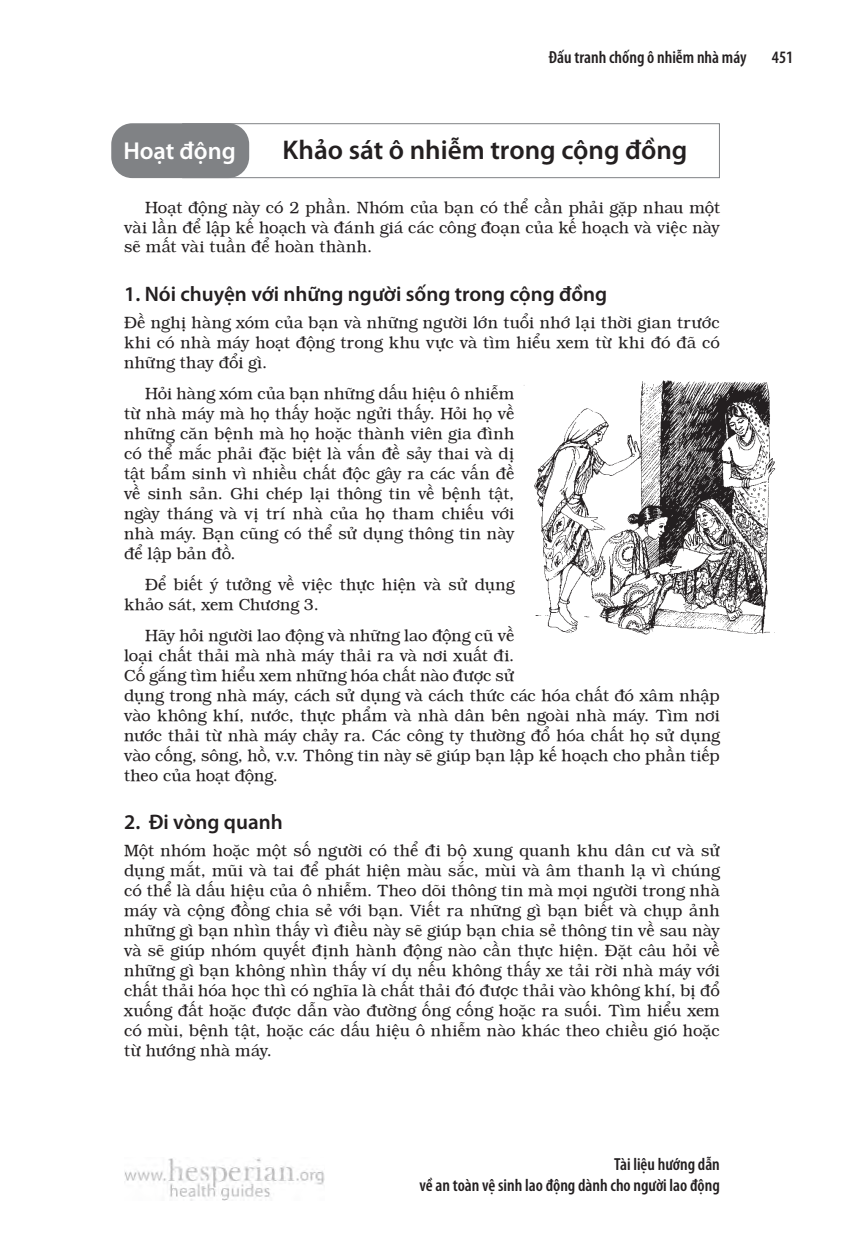
<style>
.page{position:relative;width:844px;height:1241px;background:#fff}
.page>*{position:absolute;margin:0;border:0;box-sizing:border-box;transform-origin:0 0}
.head_activity{font:600 27.12px "Myriad Pro";color:#231f20}
.head_activity-2{font:600 24.5px "Myriad Pro";color:#fff}
._3_head{font:600 21px "Myriad Pro";color:#231f20}
.t1{font:600 condensed 17.5px/21px "Myriad Pro";color:#231f20;text-align:right}
.body_activity{font:16.62px/19.9px "UVN Sach Vo";letter-spacing:.005em;color:#231f20;text-align:justify}
.body_flush{font:16.62px/19.9px "UVN Sach Vo";letter-spacing:.005em;color:#231f20;text-align:justify}
</style>
<div class="page">
<img style="left:124px;top:1157px;width:200px;height:43px">
<div style="left:182px;top:123px;width:537px;height:55px;background:#fff;border:1px solid #808285"></div>
<div style="left:111px;top:123px;width:138px;height:55px;background:#808285;border-radius:21px"></div>
<img style="left:523px;top:380px;width:253px;height:255px">
<p class="t1" style="left:548px;top:47px;width:199px">Đấu tranh chống ô nhiễm nhà máy</p>
<p class="t1" style="left:771px;top:47px;width:23px">451</p>
<p class="head_activity-2" style="left:123px;top:135px;width:114px">Hoạt động</p>
<p class="head_activity" style="left:282px;top:133px;width:406px">Khảo sát ô nhiễm trong cộng đồng</p>
<p class="body_activity" style="left:124px;top:196px;width:597px;text-indent:21px">Hoạt động này có 2 phần. Nhóm của bạn có thể cần phải gặp nhau một vài lần để lập kế hoạch và đánh giá các công đoạn của kế hoạch và việc này sẽ mất vài tuần để hoàn thành.</p>
<p class="_3_head" style="left:124px;top:280px;width:484px">1. Nói chuyện với những người sống trong cộng đồng</p>
<p class="body_flush" style="left:124px;top:311px;width:597px">Đề nghị hàng xóm của bạn và những người lớn tuổi nhớ lại thời gian trước khi có nhà máy hoạt động trong khu vực và tìm hiểu xem từ khi đó đã có những thay đổi gì.</p>
<p class="body_activity" style="left:124px;top:382px;width:391px;text-indent:21px">Hỏi hàng xóm của bạn những dấu hiệu ô nhiễm từ nhà máy mà họ thấy hoặc ngửi thấy. Hỏi họ về những căn bệnh mà họ hoặc thành viên gia đình có thể mắc phải đặc biệt là vấn đề sảy thai và dị tật bẩm sinh vì nhiều chất độc gây ra các vấn đề về sinh sản. Ghi chép lại thông tin về bệnh tật, ngày tháng và vị trí nhà của họ tham chiếu với nhà máy. Bạn cũng có thể sử dụng thông tin này để lập bản đồ.</p>
<p class="body_activity" style="left:124px;top:573px;width:391px;text-indent:21px">Để biết ý tưởng về việc thực hiện và sử dụng khảo sát, xem Chương 3.</p>
<p class="body_activity" style="left:124px;top:624px;width:597px;text-align:left;text-indent:21px">Hãy hỏi người lao động và những lao động cũ về<br>loại chất thải mà nhà máy thải ra và nơi xuất đi.<br>Cố gắng tìm hiểu xem những hóa chất nào được sử<br>dụng trong nhà máy, cách sử dụng và cách thức các hóa chất đó xâm nhập vào không khí, nước, thực phẩm và nhà dân bên ngoài nhà máy. Tìm nơi nước thải từ nhà máy chảy ra. Các công ty thường đổ hóa chất họ sử dụng vào cống, sông, hồ, v.v. Thông tin này sẽ giúp bạn lập kế hoạch cho phần tiếp theo của hoạt động.</p>
<p class="_3_head" style="left:124px;top:808px;width:160px">2. Đi vòng quanh</p>
<p class="body_flush" style="left:124px;top:839px;width:597px">Một nhóm hoặc một số người có thể đi bộ xung quanh khu dân cư và sử dụng mắt, mũi và tai để phát hiện màu sắc, mùi và âm thanh lạ vì chúng có thể là dấu hiệu của ô nhiễm. Theo dõi thông tin mà mọi người trong nhà máy và cộng đồng chia sẻ với bạn. Viết ra những gì bạn biết và chụp ảnh những gì bạn nhìn thấy vì điều này sẽ giúp bạn chia sẻ thông tin về sau này và sẽ giúp nhóm quyết định hành động nào cần thực hiện. Đặt câu hỏi về những gì bạn không nhìn thấy ví dụ nếu không thấy xe tải rời nhà máy với chất thải hóa học thì có nghĩa là chất thải đó được thải vào không khí, bị đổ xuống đất hoặc được dẫn vào đường ống cống hoặc ra suối. Tìm hiểu xem có mùi, bệnh tật, hoặc các dấu hiệu ô nhiễm nào khác theo chiều gió hoặc từ hướng nhà máy.</p>
<p class="t1" style="left:419px;top:1153px;width:302px">Tài liệu hướng dẫn<br>về an toàn vệ sinh lao động dành cho người lao động</p>
</div>
